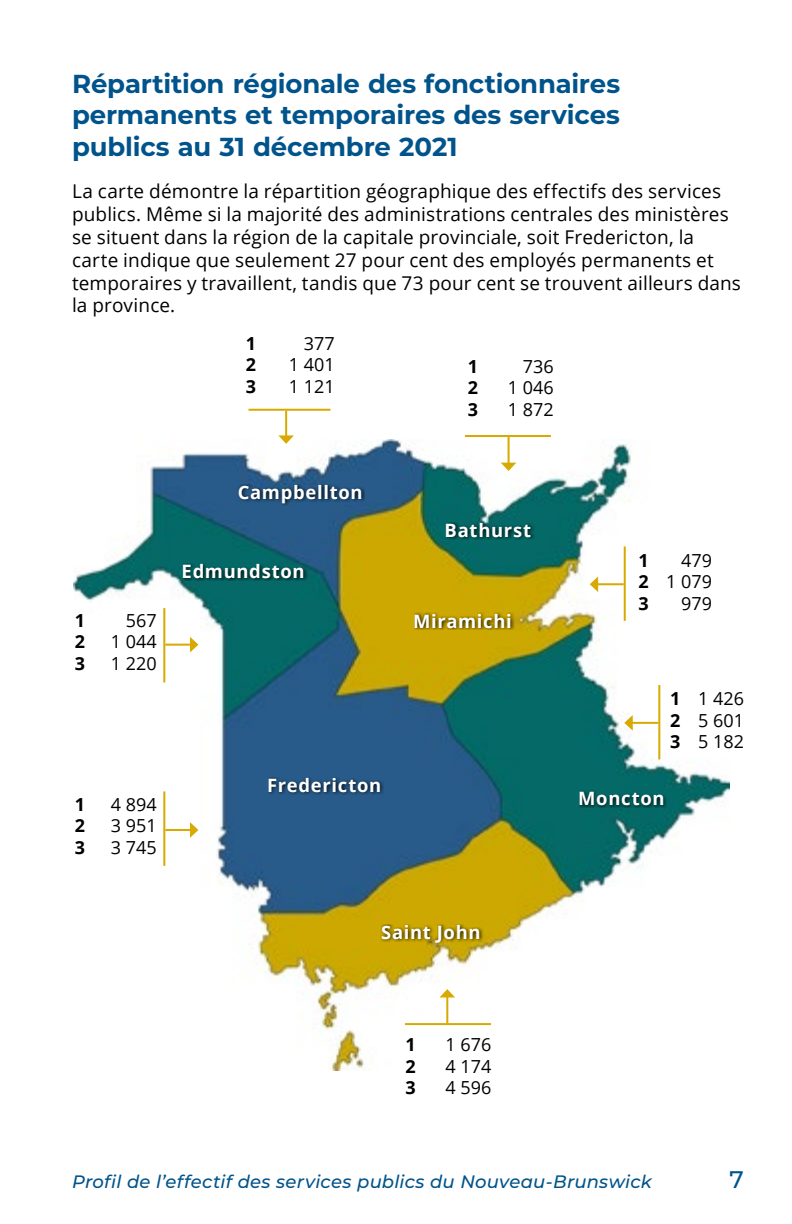
<style>
.page{position:relative;width:792px;height:1224px;background:#fff}
.page>*{position:absolute;margin:0;border:0;box-sizing:border-box;transform-origin:0 0}
.head{font:700 26px/31.2px "Montserrat";letter-spacing:-.005em;color:#00538b;text-align:justify}
.t1{font:500 24px "Montserrat";color:#00538b}
.text{font:19px/22.8px "Open Sans";letter-spacing:.01em;color:#000}
.carte__noms_des_lieu{font:700 18.4px "Open Sans";letter-spacing:.04em;color:#fff}
.nombres_carte_des_ré{font:18px "Open Sans";color:#000}
.t2{font:italic 500 18px "Montserrat";letter-spacing:.01em;color:#00538b}
.nombres_carte_des_ré-2{font:700 18px "Open Sans";color:#000}
.s1{font-weight:700}
</style>
<div class="page">
<img style="left:73px;top:440px;width:656px;height:630px">
<div style="left:182px;top:563px;width:126px;height:18px;background:#000;opacity:.75"></div>
<div style="left:237px;top:484px;width:128px;height:22px;background:#000;opacity:.75"></div>
<div style="left:445px;top:522px;width:90px;height:18px;background:#000;opacity:.75"></div>
<div style="left:414px;top:612px;width:102px;height:18px;background:#000;opacity:.75"></div>
<div style="left:579px;top:790px;width:88px;height:18px;background:#000;opacity:.75"></div>
<div style="left:380px;top:924px;width:104px;height:20px;background:#000;opacity:.75"></div>
<div style="left:268px;top:777px;width:116px;height:18px;background:#000;opacity:.75"></div>
<hr style="left:249px;top:409px;width:82px;height:2px;background:#d8a900">
<hr style="left:285px;top:411px;width:2px;height:25px;background:#d8a900">
<svg style="left:278px;top:435px;width:16px;height:9px"></svg>
<hr style="left:163px;top:791px;width:2px;height:75px;background:#d8a900">
<hr style="left:165px;top:829px;width:26px;height:2px;background:#d8a900">
<svg style="left:190px;top:822px;width:8px;height:16px"></svg>
<hr style="left:163px;top:608px;width:2px;height:74px;background:#d8a900">
<hr style="left:165px;top:644px;width:26px;height:2px;background:#d8a900">
<svg style="left:190px;top:637px;width:8px;height:15px"></svg>
<hr style="left:465px;top:435px;width:86px;height:2px;background:#d8a900">
<hr style="left:508px;top:437px;width:2px;height:27px;background:#d8a900">
<svg style="left:501px;top:463px;width:15px;height:8px"></svg>
<hr style="left:405px;top:1023px;width:86px;height:2px;background:#d8a900">
<hr style="left:446px;top:997px;width:2px;height:26px;background:#d8a900">
<svg style="left:440px;top:989px;width:15px;height:8px"></svg>
<hr style="left:624px;top:546px;width:2px;height:75px;background:#d8a900">
<hr style="left:597px;top:583px;width:27px;height:2px;background:#d8a900">
<svg style="left:590px;top:576px;width:8px;height:16px"></svg>
<hr style="left:658px;top:685px;width:2px;height:74px;background:#d8a900">
<hr style="left:632px;top:722px;width:26px;height:2px;background:#d8a900">
<svg style="left:624px;top:715px;width:9px;height:16px"></svg>
<p class="head" style="left:72px;top:67px;width:550px">Répartition régionale des fonctionnaires permanents et temporaires des services publics au 31 décembre 2021</p>
<p class="text" style="left:72px;top:180px;width:670px">La carte démontre la répartition géographique des effectifs des services publics. Même si la majorité des administrations centrales des ministères se situent dans la région de la capitale provinciale, soit Fredericton, la carte indique que seulement 27 pour cent des employés permanents et temporaires y travaillent, tandis que 73 pour cent se trouvent ailleurs dans la province.</p>
<p class="nombres_carte_des_ré-2" style="left:246px;top:331px;width:12px">1</p>
<p class="nombres_carte_des_ré" style="left:304px;top:331px;width:32px">377</p>
<p class="nombres_carte_des_ré-2" style="left:246px;top:352px;width:12px">2</p>
<p class="nombres_carte_des_ré" style="left:289px;top:353px;width:47px">1 401</p>
<p class="nombres_carte_des_ré-2" style="left:246px;top:374px;width:12px">3</p>
<p class="nombres_carte_des_ré" style="left:289px;top:374px;width:47px">1 121</p>
<p class="nombres_carte_des_ré-2" style="left:75px;top:607px;width:12px">1</p>
<p class="nombres_carte_des_ré" style="left:126px;top:608px;width:32px">567</p>
<p class="nombres_carte_des_ré-2" style="left:75px;top:629px;width:12px">2</p>
<p class="nombres_carte_des_ré" style="left:111px;top:629px;width:47px">1 044</p>
<p class="nombres_carte_des_ré-2" style="left:75px;top:651px;width:12px">3</p>
<p class="nombres_carte_des_ré" style="left:111px;top:651px;width:47px">1 220</p>
<p class="carte__noms_des_lieu" style="left:238px;top:479px;width:126px">Campbellton</p>
<p class="carte__noms_des_lieu" style="left:182px;top:559px;width:125px">Edmundston</p>
<p class="nombres_carte_des_ré-2" style="left:75px;top:791px;width:12px">1</p>
<p class="nombres_carte_des_ré" style="left:111px;top:792px;width:47px">4 894</p>
<p class="nombres_carte_des_ré-2" style="left:75px;top:813px;width:12px">2</p>
<p class="nombres_carte_des_ré" style="left:111px;top:813px;width:47px">3 951</p>
<p class="nombres_carte_des_ré-2" style="left:75px;top:835px;width:12px">3</p>
<p class="nombres_carte_des_ré" style="left:111px;top:835px;width:47px">3 745</p>
<p class="carte__noms_des_lieu" style="left:267px;top:772px;width:116px">Fredericton</p>
<p class="nombres_carte_des_ré-2" style="left:468px;top:353px;width:12px">1</p>
<p class="nombres_carte_des_ré" style="left:523px;top:354px;width:32px">736</p>
<p class="nombres_carte_des_ré-2" style="left:468px;top:375px;width:12px">2</p>
<p class="nombres_carte_des_ré" style="left:508px;top:375px;width:47px">1 046</p>
<p class="nombres_carte_des_ré-2" style="left:468px;top:397px;width:12px">3</p>
<p class="nombres_carte_des_ré" style="left:508px;top:397px;width:47px">1 872</p>
<p class="carte__noms_des_lieu" style="left:445px;top:517px;width:88px">Bathurst</p>
<p class="carte__noms_des_lieu" style="left:413px;top:608px;width:100px">Miramichi</p>
<p class="nombres_carte_des_ré-2" style="left:639px;top:547px;width:12px">1</p>
<p class="nombres_carte_des_ré" style="left:681px;top:548px;width:32px">479</p>
<p class="nombres_carte_des_ré" style="left:639px;top:569px;width:75px"><span class="s1">2</span> 1 079</p>
<p class="nombres_carte_des_ré-2" style="left:639px;top:591px;width:12px">3</p>
<p class="nombres_carte_des_ré" style="left:681px;top:591px;width:32px">979</p>
<p class="nombres_carte_des_ré" style="left:670px;top:686px;width:75px"><span class="s1">1</span> 1 426</p>
<p class="nombres_carte_des_ré" style="left:670px;top:708px;width:75px"><span class="s1">2</span> 5 601</p>
<p class="nombres_carte_des_ré" style="left:670px;top:730px;width:75px"><span class="s1">3</span> 5 182</p>
<p class="carte__noms_des_lieu" style="left:578px;top:786px;width:88px">Moncton</p>
<p class="carte__noms_des_lieu" style="left:381px;top:919px;width:101px">Saint John</p>
<p class="nombres_carte_des_ré-2" style="left:406px;top:1032px;width:12px">1</p>
<p class="nombres_carte_des_ré" style="left:446px;top:1032px;width:47px">1 676</p>
<p class="nombres_carte_des_ré-2" style="left:406px;top:1054px;width:12px">2</p>
<p class="nombres_carte_des_ré" style="left:446px;top:1054px;width:47px">4 174</p>
<p class="nombres_carte_des_ré-2" style="left:406px;top:1075px;width:12px">3</p>
<p class="nombres_carte_des_ré" style="left:446px;top:1076px;width:47px">4 596</p>
<p class="t2" style="left:72px;top:1169px;width:581px">Profil de l’effectif des services publics du Nouveau-Brunswick</p>
<p class="t1" style="left:730px;top:1163px;width:16px">7</p>
</div>
